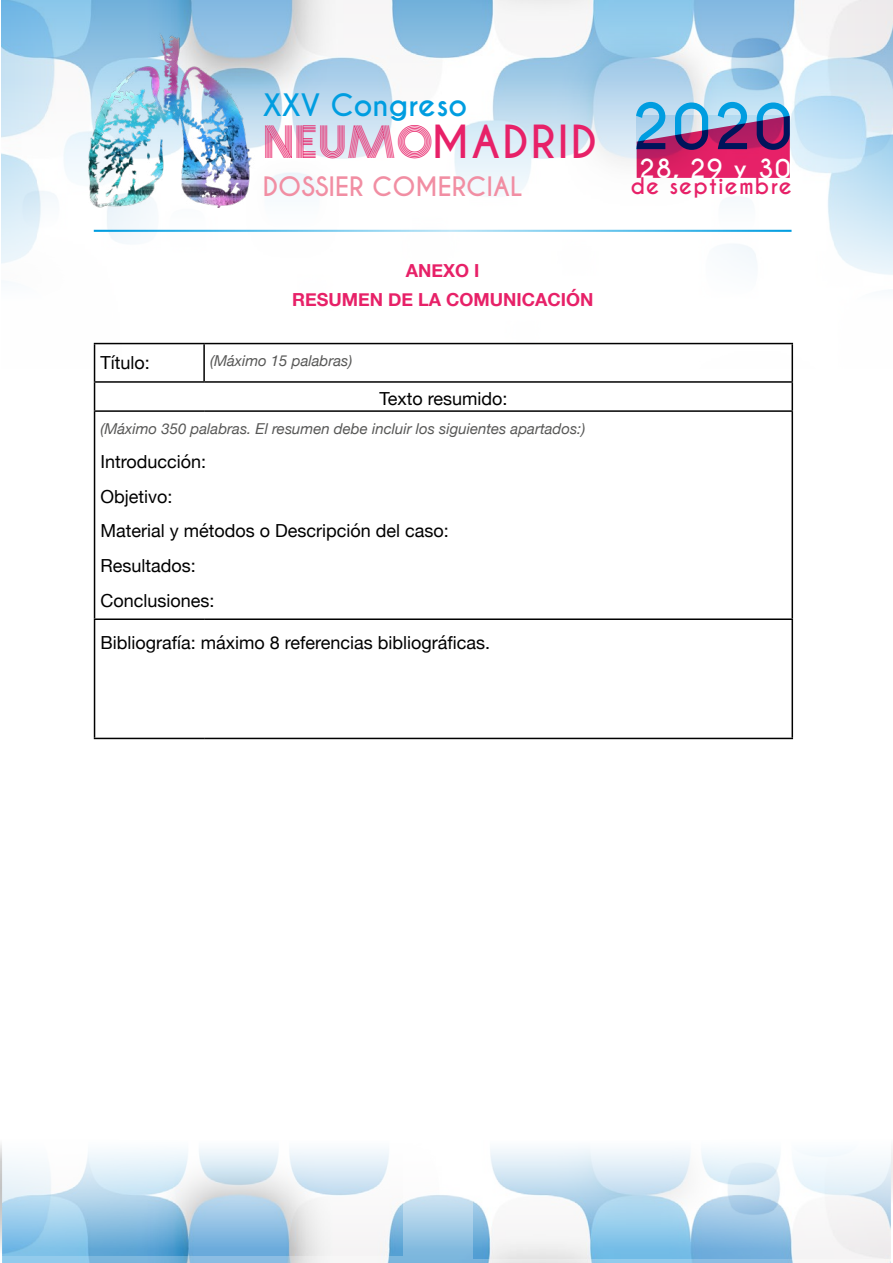
<style>
.page{position:relative;width:893px;height:1263px;background:#fff}
.page>*{position:absolute;margin:0;border:0;box-sizing:border-box;transform-origin:0 0}
.t1{font:700 59.7px "Caviar Dreams";color:#009de0}
.t2{font:700 42.75px "Caviar Dreams";letter-spacing:.05em;color:#e72168}
.t3{font:700 28.95px "Caviar Dreams";color:#009de0}
.t4{font:700 25.2px "Caviar Dreams";color:#f18ea3}
.t5{font:700 24.75px "Caviar Dreams";color:#fff}
.t6{font:700 21.45px "Caviar Dreams";letter-spacing:.05em;color:#e72168}
.t7{font:18px/34.5px "Helvetica Neue";color:#000}
.t8{font:700 18px/28.5px "Helvetica Neue";color:#e72168;text-align:center}
.t9{font:italic 15px "Helvetica Neue";color:#575756}
.s1{font-family:"Prisma";font-weight:400;font-size:41.7px}
</style>
<div class="page">
<svg style="left:0;top:1144px;width:893px;height:119px"></svg>
<img style="left:406px;top:0;width:70px;height:345px">
<img style="left:1px;top:0;width:405px;height:368px">
<img style="left:476px;top:0;width:417px;height:368px">
<hr style="left:94px;top:230px;width:697px;height:2px;background:#009de0">
<hr style="left:94px;top:343px;width:110px;height:1px;background:#000">
<hr style="left:94px;top:344px;width:1px;height:37px;background:#000">
<hr style="left:204px;top:343px;width:589px;height:1px;background:#000">
<hr style="left:203px;top:344px;width:2px;height:37px;background:#000">
<hr style="left:791px;top:344px;width:2px;height:37px;background:#000">
<hr style="left:94px;top:381px;width:110px;height:2px;background:#000">
<svg style="left:94px;top:383px;width:1px;height:27px"></svg>
<hr style="left:204px;top:381px;width:589px;height:2px;background:#000">
<hr style="left:791px;top:383px;width:2px;height:27px;background:#000">
<hr style="left:94px;top:410px;width:110px;height:2px;background:#000">
<hr style="left:94px;top:412px;width:1px;height:206px;background:#000">
<hr style="left:204px;top:410px;width:589px;height:2px;background:#000">
<hr style="left:791px;top:412px;width:2px;height:206px;background:#000">
<hr style="left:94px;top:618px;width:110px;height:2px;background:#000">
<hr style="left:94px;top:620px;width:1px;height:118px;background:#000">
<hr style="left:204px;top:618px;width:589px;height:2px;background:#000">
<hr style="left:791px;top:620px;width:2px;height:118px;background:#000">
<hr style="left:94px;top:738px;width:110px;height:1px;background:#000">
<hr style="left:204px;top:738px;width:589px;height:1px;background:#000">
<svg style="left:637px;top:116px;width:153px;height:62px;background:#cc4581"></svg>
<img style="left:83px;top:32px;width:176px;height:176px">
<h3 class="t3" style="left:263px;top:88px;width:206px">XXV Congreso</h3>
<h1 class="t1" style="left:632px;top:91px;width:162px">2020</h1>
<h3 class="t5" style="left:639px;top:153px;width:153px">28, 29 y 30</h3>
<h2 class="t2" style="left:263px;top:116px;width:336px"><span class="s1">NEUMO</span>MADRID</h2>
<h3 class="t4" style="left:263px;top:172px;width:261px">DOSSIER COMERCIAL</h3>
<p class="t6" style="left:630px;top:173px;width:163px">de septiembre</p>
<p class="t8" style="left:292px;top:257px;width:303px">ANEXO I<br>RESUMEN DE LA COMUNICACIÓN</p>
<p class="t7" style="left:101px;top:347px;width:51px">Título:</p>
<p class="t9" style="left:210px;top:350px;width:144px">(Máximo 15 palabras)</p>
<p class="t7" style="left:379px;top:382px;width:130px">Texto resumido:</p>
<p class="t9" style="left:101px;top:418px;width:486px">(Máximo 350 palabras. El resumen debe incluir los siguientes apartados:)</p>
<p class="t7" style="left:101px;top:446px;width:350px">Introducción:<br>Objetivo:<br>Material y métodos o Descripción del caso:<br>Resultados:<br>Conclusiones:</p>
<p class="t7" style="left:101px;top:626px;width:391px">Bibliografía: máximo 8 referencias bibliográficas.</p>
</div>
